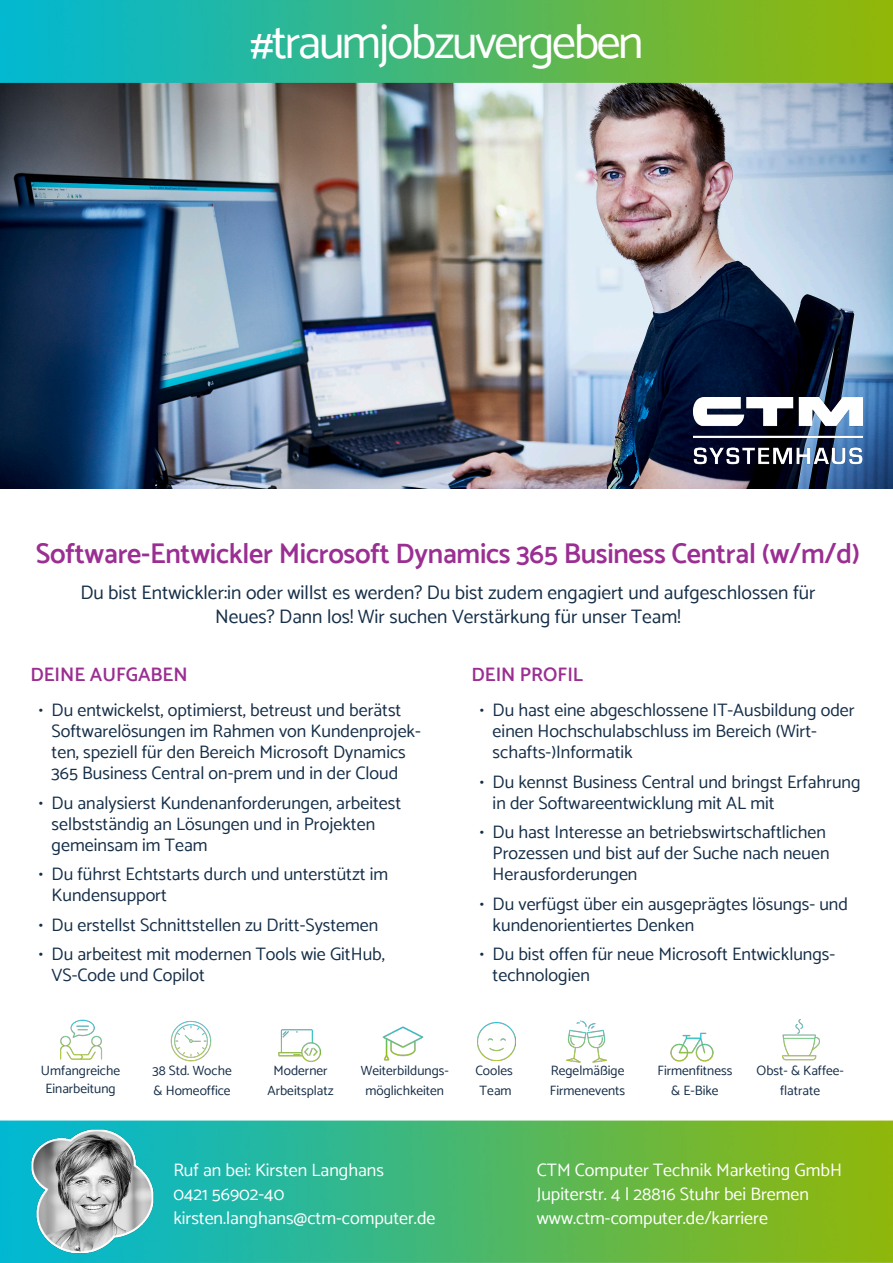
<style>
.page{position:relative;width:893px;height:1263px;background:#fff}
.page>*{position:absolute;margin:0;border:0;box-sizing:border-box;transform-origin:0 0}
.t1{font:48px "Catamaran";letter-spacing:-.05em;color:#fff}
.t2{font:600 28.5px "Catamaran";letter-spacing:-.01em;color:#9b2e92}
.t3{font:19.5px/24px "Catamaran";color:#152e48;text-align:center}
.t4{font:600 19.5px "Catamaran";color:#9b2e91}
.t5{font:18px/21px "Catamaran";color:#152e48}
.t6{font:18px/24px "Catamaran";color:#fff}
.t7{font:13.5px/19.5px "Catamaran";color:#152d47;text-align:center}
</style>
<div class="page">
<img style="left:0;top:1120px;width:893px;height:143px">
<img style="left:0;top:83px;width:893px;height:405px">
<img style="left:0;top:0;width:893px;height:83px">
<img style="left:693px;top:398px;width:169px;height:66px">
<img style="left:671px;top:1032px;width:42px;height:30px">
<img style="left:566px;top:1020px;width:41px;height:42px">
<img style="left:279px;top:1029px;width:42px;height:33px">
<img style="left:171px;top:1020px;width:41px;height:41px">
<img style="left:477px;top:1022px;width:39px;height:39px">
<img style="left:60px;top:1019px;width:42px;height:41px">
<img style="left:382px;top:1026px;width:42px;height:35px">
<img style="left:782px;top:1019px;width:38px;height:41px">
<img style="left:1px;top:1120px;width:167px;height:143px">
<p class="t1" style="left:249px;top:14px;width:396px">#traumjobzuvergeben</p>
<p class="t2" style="left:36px;top:536px;width:826px">Software-Entwickler Microsoft Dynamics 365 Business Central (w/m/d)</p>
<p class="t3" style="left:80px;top:580px;width:737px">Du bist Entwickler:in oder willst es werden? Du bist zudem engagiert und aufgeschlossen für<br>Neues? Dann los! Wir suchen Verstärkung für unser Team!</p>
<p class="t4" style="left:30px;top:663px;width:159px">DEINE AUFGABEN</p>
<p class="t5" style="left:52px;top:700px;width:371px;text-indent:-13px">• Du entwickelst, optimierst, betreust und berätst Softwarelösungen im Rahmen von Kundenprojek&shy;ten, speziell für den Bereich Microsoft Dynamics 365 Business Central on-prem und in der Cloud</p>
<p class="t5" style="left:52px;top:792px;width:351px;text-indent:-13px">• Du analysierst Kundenanforderungen, arbeitest selbstständig an Lösungen und in Projekten gemeinsam im Team</p>
<p class="t5" style="left:52px;top:864px;width:338px;text-indent:-13px">• Du führst Echtstarts durch und unterstützt im<br>Kundensupport</p>
<p class="t5" style="left:39px;top:914px;width:341px">• Du erstellst Schnittstellen zu Dritt-Systemen</p>
<p class="t5" style="left:52px;top:944px;width:335px;text-indent:-13px">• Du arbeitest mit modernen Tools wie GitHub,<br>VS-Code und Copilot</p>
<p class="t4" style="left:471px;top:663px;width:113px">DEIN PROFIL</p>
<p class="t5" style="left:493px;top:700px;width:364px;text-indent:-13px">• Du hast eine abgeschlossene IT-Ausbildung oder einen Hochschulabschluss im Bereich (Wirt&shy;schafts-)Informatik</p>
<p class="t5" style="left:493px;top:771px;width:369px;text-indent:-13px">• Du kennst Business Central und bringst Erfahrung in der Softwareentwicklung mit AL mit</p>
<p class="t5" style="left:493px;top:822px;width:338px;text-indent:-13px">• Du hast Interesse an betriebswirtschaftlichen<br>Prozessen und bist auf der Suche nach neuen<br>Herausforderungen</p>
<p class="t5" style="left:493px;top:893px;width:357px;text-indent:-13px">• Du verfügst über ein ausgeprägtes lösungs- und kundenorientiertes Denken</p>
<p class="t5" style="left:493px;top:944px;width:344px;text-indent:-13px">• Du bist offen für neue Microsoft Entwicklungs&shy;technologien</p>
<p class="t7" style="left:41px;top:1060px;width:81px">Umfangreiche</p>
<p class="t7" style="left:45px;top:1078px;width:72px">Einarbeitung</p>
<p class="t7" style="left:153px;top:1060px;width:81px;text-align:left">38 Std. Woche &amp; Homeoffice</p>
<p class="t7" style="left:274px;top:1060px;width:56px">Moderner</p>
<p class="t7" style="left:268px;top:1080px;width:68px">Arbeitsplatz</p>
<p class="t7" style="left:361px;top:1060px;width:89px">Weiterbildungs-</p>
<p class="t7" style="left:365px;top:1080px;width:80px">möglichkeiten</p>
<p class="t7" style="left:475px;top:1060px;width:39px">Cooles</p>
<p class="t7" style="left:480px;top:1080px;width:33px">Team</p>
<p class="t7" style="left:551px;top:1060px;width:75px">Regelmäßige</p>
<p class="t7" style="left:550px;top:1080px;width:77px">Firmenevents</p>
<p class="t7" style="left:657px;top:1060px;width:76px">Firmenfitness &amp; E-Bike</p>
<p class="t7" style="left:757px;top:1060px;width:89px">Obst- &amp; Kaffee&shy;flatrate</p>
<p class="t6" style="left:173px;top:1158px;width:212px">Ruf an bei: Kirsten Langhans</p>
<p class="t6" style="left:173px;top:1182px;width:113px">0421 56902-40</p>
<p class="t6" style="left:173px;top:1206px;width:264px">kirsten.langhans@ctm-computer.de</p>
<p class="t6" style="left:537px;top:1158px;width:307px">CTM Computer Technik Marketing GmbH<br>Jupiterstr. 4 | 28816 Stuhr bei Bremen</p>
<p class="t6" style="left:537px;top:1206px;width:233px">www.ctm-computer.de/karriere</p>
</div>
